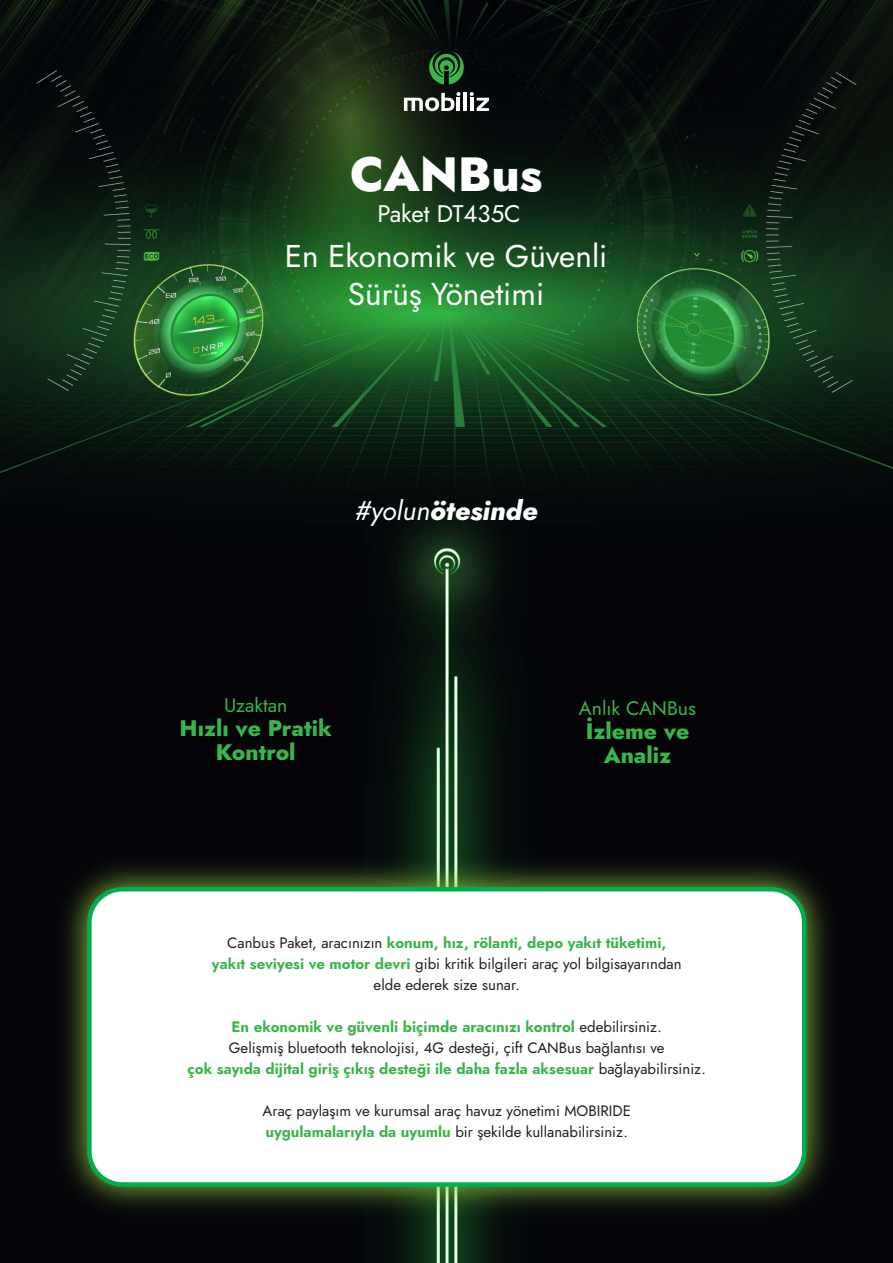
<style>
.page{position:relative;width:893px;height:1263px;background:#fff}
.page>*{position:absolute;margin:0;border:0;box-sizing:border-box;transform-origin:0 0}
.t1{font:800 48px "Jost";color:#fff}
.t2{font:31.5px/37.8px "Jost";color:#fff;text-align:center}
.t3{font:italic 800 27px "Jost";color:#fff}
.t4{font:24px "Jost";color:#fff}
.t5{font:800 22.5px/24px "Jost";color:#39b54a;text-align:center}
.t6{font:19.5px "Jost";color:#39b54a}
.t7{font:15px/21px "Jost";color:#231f20;text-align:center}
.t8{font:700 15px/21px "Jost";color:#39b54a;text-align:center}
.s1{font-weight:400}
.s2{font-weight:700;color:#39b54a}
.s3{font-weight:400;color:#231f20}
</style>
<div class="page">
<img style="left:0;top:0;width:893px;height:1263px">
<hr style="left:463px;top:93px;width:4px;height:18px;background:#fff">
<svg style="left:404px;top:92px;width:56px;height:19px"></svg>
<svg style="left:470px;top:92px;width:19px;height:19px"></svg>
<svg style="left:429px;top:51px;width:35px;height:34px"></svg>
<img style="left:32px;top:833px;width:828px;height:408px">
<svg style="left:87px;top:887px;width:719px;height:300px"></svg>
<h1 class="t1" style="left:350px;top:140px;width:194px">CANBus</h1>
<h3 class="t4" style="left:377px;top:198px;width:145px">Paket DT435C</h3>
<h2 class="t2" style="left:285px;top:237px;width:324px">En Ekonomik ve Güvenli<br>Sürüş Yönetimi</h2>
<h3 class="t3" style="left:355px;top:492px;width:184px"><span class="s1">#yolun</span>ötesinde</h3>
<h3 class="t6" style="left:224px;top:692px;width:65px">Uzaktan</h3>
<h3 class="t5" style="left:180px;top:716px;width:154px">Hızlı ve Pratik<br>Kontrol</h3>
<h3 class="t6" style="left:579px;top:695px;width:119px">Anlık CANBus</h3>
<h3 class="t5" style="left:586px;top:719px;width:105px">İzleme ve<br>Analiz</h3>
<p class="t7" style="left:212px;top:932px;width:471px">Canbus Paket, aracınızın <span class="s2">konum, hız, rölanti, depo yakıt tüketimi, yakıt seviyesi ve motor devri</span> gibi kritik bilgileri araç yol bilgisayarından elde ederek size sunar.</p>
<p class="t8" style="left:187px;top:1016px;width:520px">En ekonomik ve güvenli biçimde aracınızı kontrol <span class="s3">edebilirsiniz.<br>Gelişmiş bluetooth teknolojisi, 4G desteği, çift CANBus bağlantısı ve<br></span>çok sayıda dijital giriş çıkış desteği ile daha fazla aksesuar <span class="s3">bağlayabilirsiniz.</span></p>
<p class="t7" style="left:263px;top:1100px;width:370px;text-align:left">Araç paylaşım ve kurumsal araç havuz yönetimi MOBIRIDE <span class="s2">uygulamalarıyla da uyumlu</span> bir şekilde kullanabilirsiniz.</p>
</div>
